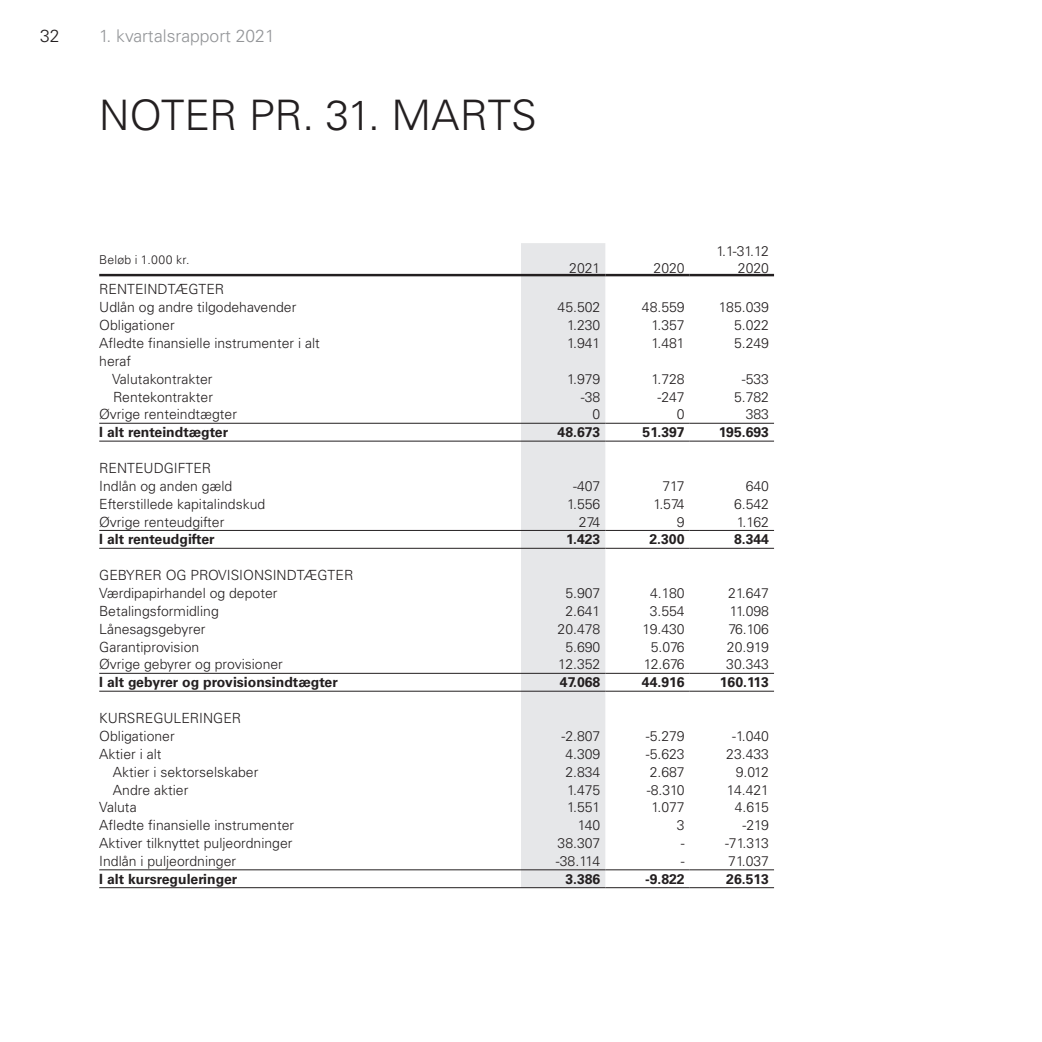
<style>
.page{position:relative;width:1042px;height:1042px;background:#fff}
.page>*{position:absolute;margin:0;border:0;box-sizing:border-box;transform-origin:0 0}
.Mellemrubrik_copy-rø{font:300 42px "Univers LT Std";color:#231f20}
.t1{font:300 17.5px "Univers LT Std";color:#939598}
.t2{font:300 17.5px "Univers LT Std";color:#231f20}
.t3{font:300 14px "Univers LT Std";color:#231f20}
.Tynd_streg_over{font:700 14px "Univers LT Std";color:#231f20}
.t4{font:300 12.25px "Univers LT Std";letter-spacing:.02em;color:#231f20}
</style>
<div class="page">
<div style="left:521px;top:243px;width:84px;height:644px;background:#e6e7e9"></div>
<hr style="left:99px;top:274px;width:422px;height:2px;background:#231f20">
<hr style="left:521px;top:274px;width:84px;height:2px;background:#231f20">
<hr style="left:605px;top:274px;width:85px;height:2px;background:#231f20">
<hr style="left:690px;top:274px;width:84px;height:2px;background:#231f20">
<hr style="left:99px;top:530px;width:422px;height:1px;background:#231f20">
<hr style="left:521px;top:530px;width:84px;height:1px;background:#231f20">
<hr style="left:605px;top:530px;width:85px;height:1px;background:#231f20">
<hr style="left:690px;top:530px;width:84px;height:1px;background:#231f20">
<hr style="left:99px;top:548px;width:422px;height:1px;background:#231f20">
<hr style="left:521px;top:548px;width:84px;height:1px;background:#231f20">
<hr style="left:605px;top:548px;width:85px;height:1px;background:#231f20">
<hr style="left:690px;top:548px;width:84px;height:1px;background:#231f20">
<hr style="left:99px;top:423px;width:422px;height:1px;background:#231f20">
<hr style="left:521px;top:423px;width:84px;height:1px;background:#231f20">
<hr style="left:605px;top:423px;width:85px;height:1px;background:#231f20">
<hr style="left:690px;top:423px;width:84px;height:1px;background:#231f20">
<hr style="left:99px;top:673px;width:422px;height:1px;background:#231f20">
<hr style="left:521px;top:673px;width:84px;height:1px;background:#231f20">
<hr style="left:605px;top:673px;width:85px;height:1px;background:#231f20">
<hr style="left:690px;top:673px;width:84px;height:1px;background:#231f20">
<hr style="left:99px;top:691px;width:422px;height:1px;background:#231f20">
<hr style="left:521px;top:691px;width:84px;height:1px;background:#231f20">
<hr style="left:605px;top:691px;width:85px;height:1px;background:#231f20">
<hr style="left:690px;top:691px;width:84px;height:1px;background:#231f20">
<hr style="left:99px;top:887px;width:422px;height:1px;background:#231f20">
<hr style="left:521px;top:887px;width:84px;height:1px;background:#231f20">
<hr style="left:605px;top:887px;width:85px;height:1px;background:#231f20">
<hr style="left:690px;top:887px;width:84px;height:1px;background:#231f20">
<hr style="left:99px;top:869px;width:422px;height:1px;background:#231f20">
<hr style="left:521px;top:869px;width:84px;height:1px;background:#231f20">
<hr style="left:605px;top:869px;width:85px;height:1px;background:#231f20">
<hr style="left:690px;top:869px;width:84px;height:1px;background:#231f20">
<hr style="left:99px;top:441px;width:422px;height:1px;background:#231f20">
<hr style="left:521px;top:441px;width:84px;height:1px;background:#231f20">
<hr style="left:605px;top:441px;width:85px;height:1px;background:#231f20">
<hr style="left:690px;top:441px;width:84px;height:1px;background:#231f20">
<p class="t2" style="left:40px;top:25px;width:21px">32</p>
<p class="t1" style="left:99px;top:26px;width:177px">1. kvartalsrapport 2021</p>
<p class="Mellemrubrik_copy-rø" style="left:99px;top:89px;width:439px">NOTER PR. 31. MARTS</p>
<p class="t4" style="left:99px;top:252px;width:92px">Beløb i 1.000 kr.</p>
<p class="t3" style="left:569px;top:259px;width:33px">2021</p>
<p class="t3" style="left:653px;top:259px;width:33px">2020</p>
<p class="t3" style="left:716px;top:242px;width:54px">1.1-31.12</p>
<p class="t3" style="left:738px;top:259px;width:33px">2020</p>
<p class="t3" style="left:99px;top:281px;width:126px">RENTEINDTÆGTER</p>
<p class="t3" style="left:99px;top:299px;width:199px">Udlån og andre tilgodehavender</p>
<p class="t3" style="left:557px;top:299px;width:44px">45.502</p>
<p class="t3" style="left:642px;top:299px;width:44px">48.559</p>
<p class="t3" style="left:719px;top:299px;width:52px">185.039</p>
<p class="t3" style="left:99px;top:317px;width:77px">Obligationer</p>
<p class="t3" style="left:567px;top:317px;width:35px">1.230</p>
<p class="t3" style="left:651px;top:317px;width:35px">1.357</p>
<p class="t3" style="left:734px;top:317px;width:37px">5.022</p>
<p class="t3" style="left:99px;top:334px;width:222px">Afledte finansielle instrumenter i alt</p>
<p class="t3" style="left:567px;top:334px;width:35px">1.941</p>
<p class="t3" style="left:651px;top:334px;width:35px">1.481</p>
<p class="t3" style="left:734px;top:334px;width:37px">5.249</p>
<p class="t3" style="left:99px;top:352px;width:33px">heraf</p>
<p class="t3" style="left:112px;top:370px;width:102px">Valutakontrakter</p>
<p class="t3" style="left:567px;top:370px;width:35px">1.979</p>
<p class="t3" style="left:651px;top:370px;width:35px">1.728</p>
<p class="t3" style="left:742px;top:370px;width:29px">-533</p>
<p class="t3" style="left:113px;top:388px;width:101px">Rentekontrakter</p>
<p class="t3" style="left:581px;top:388px;width:21px">-38</p>
<p class="t3" style="left:657px;top:388px;width:29px">-247</p>
<p class="t3" style="left:734px;top:388px;width:37px">5.782</p>
<p class="t3" style="left:99px;top:406px;width:139px">Øvrige renteindtægter</p>
<p class="t3" style="left:592px;top:406px;width:9px">0</p>
<p class="t3" style="left:677px;top:406px;width:9px">0</p>
<p class="t3" style="left:746px;top:406px;width:25px">383</p>
<p class="Tynd_streg_over" style="left:99px;top:424px;width:130px">I alt renteindtægter</p>
<p class="Tynd_streg_over" style="left:557px;top:424px;width:44px">48.673</p>
<p class="Tynd_streg_over" style="left:642px;top:424px;width:44px">51.397</p>
<p class="Tynd_streg_over" style="left:719px;top:424px;width:52px">195.693</p>
<p class="t3" style="left:99px;top:459px;width:114px">RENTEUDGIFTER</p>
<p class="t3" style="left:99px;top:477px;width:135px">Indlån og anden gæld</p>
<p class="t3" style="left:573px;top:477px;width:29px">-407</p>
<p class="t3" style="left:662px;top:477px;width:24px">717</p>
<p class="t3" style="left:746px;top:477px;width:25px">640</p>
<p class="t3" style="left:99px;top:495px;width:168px">Efterstillede kapitalindskud</p>
<p class="t3" style="left:567px;top:495px;width:35px">1.556</p>
<p class="t3" style="left:653px;top:495px;width:33px">1.574</p>
<p class="t3" style="left:734px;top:495px;width:37px">6.542</p>
<p class="t3" style="left:99px;top:513px;width:127px">Øvrige renteudgifter</p>
<p class="t3" style="left:579px;top:513px;width:23px">274</p>
<p class="t3" style="left:677px;top:513px;width:9px">9</p>
<p class="t3" style="left:737px;top:513px;width:34px">1.162</p>
<p class="Tynd_streg_over" style="left:99px;top:531px;width:117px">I alt renteudgifter</p>
<p class="Tynd_streg_over" style="left:566px;top:531px;width:36px">1.423</p>
<p class="Tynd_streg_over" style="left:649px;top:531px;width:37px">2.300</p>
<p class="Tynd_streg_over" style="left:734px;top:531px;width:37px">8.344</p>
<p class="t3" style="left:99px;top:567px;width:256px">GEBYRER OG PROVISIONSINDTÆGTER</p>
<p class="t3" style="left:99px;top:584px;width:180px">Værdipapirhandel og depoter</p>
<p class="t3" style="left:565px;top:584px;width:37px">5.907</p>
<p class="t3" style="left:650px;top:584px;width:36px">4.180</p>
<p class="t3" style="left:728px;top:584px;width:42px">21.647</p>
<p class="t3" style="left:99px;top:602px;width:121px">Betalingsformidling</p>
<p class="t3" style="left:565px;top:602px;width:37px">2.641</p>
<p class="t3" style="left:650px;top:602px;width:37px">3.554</p>
<p class="t3" style="left:730px;top:602px;width:41px">11.098</p>
<p class="t3" style="left:99px;top:620px;width:108px">Lånesagsgebyrer</p>
<p class="t3" style="left:557px;top:620px;width:44px">20.478</p>
<p class="t3" style="left:642px;top:620px;width:44px">19.430</p>
<p class="t3" style="left:728px;top:620px;width:42px">76.106</p>
<p class="t3" style="left:99px;top:638px;width:102px">Garantiprovision</p>
<p class="t3" style="left:565px;top:638px;width:37px">5.690</p>
<p class="t3" style="left:651px;top:638px;width:35px">5.076</p>
<p class="t3" style="left:727px;top:638px;width:44px">20.919</p>
<p class="t3" style="left:99px;top:656px;width:185px">Øvrige gebyrer og provisioner</p>
<p class="t3" style="left:558px;top:656px;width:44px">12.352</p>
<p class="t3" style="left:644px;top:656px;width:43px">12.676</p>
<p class="t3" style="left:726px;top:656px;width:44px">30.343</p>
<p class="Tynd_streg_over" style="left:99px;top:674px;width:240px">I alt gebyrer og provisionsindtægter</p>
<p class="Tynd_streg_over" style="left:560px;top:674px;width:42px">47.068</p>
<p class="Tynd_streg_over" style="left:642px;top:674px;width:44px">44.916</p>
<p class="Tynd_streg_over" style="left:720px;top:674px;width:51px">160.113</p>
<p class="t3" style="left:99px;top:709px;width:144px">KURSREGULERINGER</p>
<p class="t3" style="left:99px;top:727px;width:77px">Obligationer</p>
<p class="t3" style="left:561px;top:727px;width:40px">-2.807</p>
<p class="t3" style="left:646px;top:727px;width:40px">-5.279</p>
<p class="t3" style="left:732px;top:727px;width:38px">-1.040</p>
<p class="t3" style="left:99px;top:745px;width:64px">Aktier i alt</p>
<p class="t3" style="left:565px;top:745px;width:37px">4.309</p>
<p class="t3" style="left:646px;top:745px;width:40px">-5.623</p>
<p class="t3" style="left:726px;top:745px;width:44px">23.433</p>
<p class="t3" style="left:113px;top:763px;width:147px">Aktier i sektorselskaber</p>
<p class="t3" style="left:565px;top:763px;width:37px">2.834</p>
<p class="t3" style="left:650px;top:763px;width:37px">2.687</p>
<p class="t3" style="left:736px;top:763px;width:35px">9.012</p>
<p class="t3" style="left:113px;top:781px;width:77px">Andre aktier</p>
<p class="t3" style="left:567px;top:781px;width:35px">1.475</p>
<p class="t3" style="left:647px;top:781px;width:39px">-8.310</p>
<p class="t3" style="left:727px;top:781px;width:44px">14.421</p>
<p class="t3" style="left:99px;top:799px;width:39px">Valuta</p>
<p class="t3" style="left:567px;top:799px;width:35px">1.551</p>
<p class="t3" style="left:651px;top:799px;width:35px">1.077</p>
<p class="t3" style="left:735px;top:799px;width:36px">4.615</p>
<p class="t3" style="left:99px;top:817px;width:196px">Afledte finansielle instrumenter</p>
<p class="t3" style="left:578px;top:817px;width:24px">140</p>
<p class="t3" style="left:677px;top:817px;width:9px">3</p>
<p class="t3" style="left:742px;top:817px;width:28px">-219</p>
<p class="t3" style="left:99px;top:834px;width:195px">Aktiver tilknyttet puljeordninger</p>
<p class="t3" style="left:557px;top:834px;width:44px">38.307</p>
<p class="t3" style="left:681px;top:834px;width:5px">-</p>
<p class="t3" style="left:725px;top:834px;width:46px">-71.313</p>
<p class="t3" style="left:99px;top:852px;width:138px">Indlån i puljeordninger</p>
<p class="t3" style="left:556px;top:852px;width:46px">-38.114</p>
<p class="t3" style="left:681px;top:852px;width:5px">-</p>
<p class="t3" style="left:728px;top:852px;width:42px">71.037</p>
<p class="Tynd_streg_over" style="left:99px;top:870px;width:140px">I alt kursreguleringer</p>
<p class="Tynd_streg_over" style="left:565px;top:870px;width:37px">3.386</p>
<p class="Tynd_streg_over" style="left:645px;top:870px;width:41px">-9.822</p>
<p class="Tynd_streg_over" style="left:726px;top:870px;width:44px">26.513</p>
</div>
